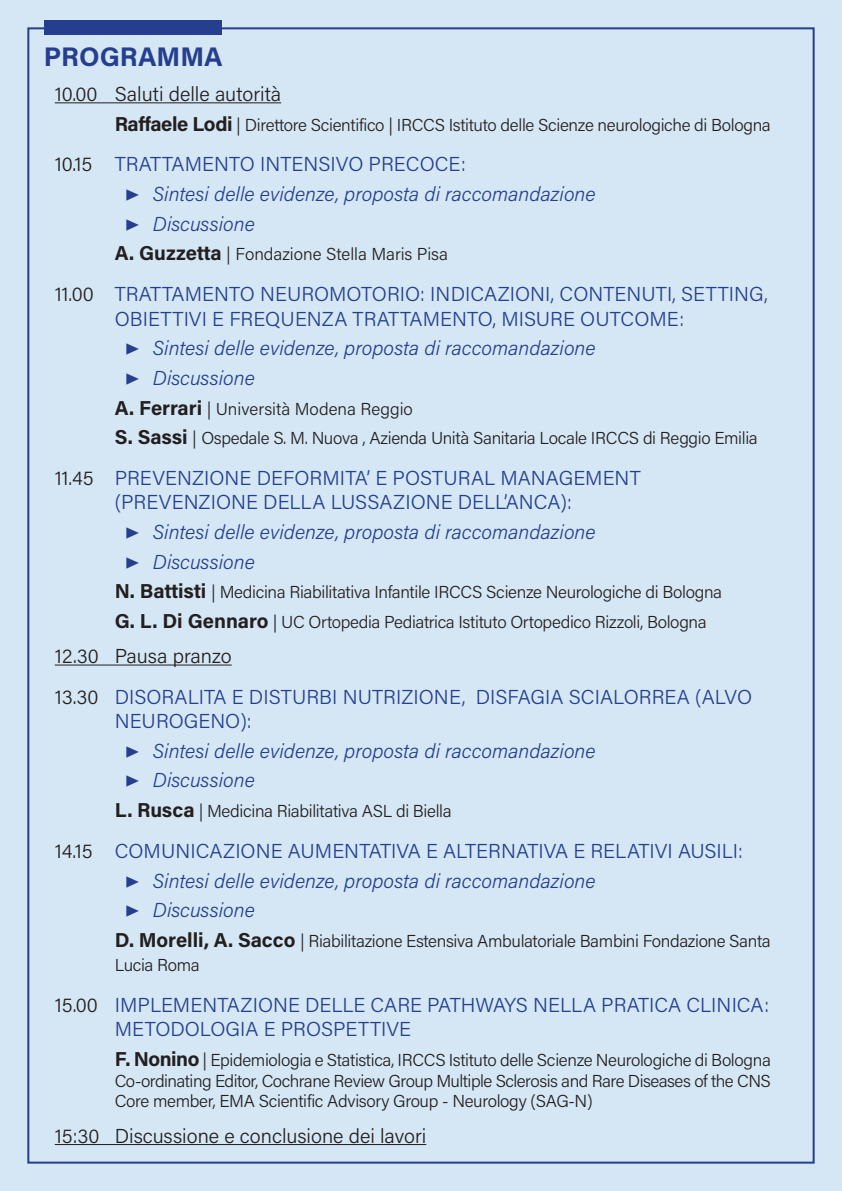
<style>
.page{position:relative;width:842px;height:1191px;background:#d5e7f5}
.page>*{position:absolute;margin:0;border:0;box-sizing:border-box;transform-origin:0 0}
.t1{font:700 26.8px "Acumin Pro";color:#253f8e}
.t2{font:300 20.2px/24.2px "Acumin Pro";color:#253f8e}
.t3{font:italic 300 20.2px "Acumin Pro";color:#253f8e}
.t4{font:300 20.2px "Acumin Pro";color:#231f20}
.t5{font:300 17.2px/24.2px "Acumin Pro";letter-spacing:-.02em;color:#231f20}
.t6{font:300 17.2px "Acumin Pro";color:#231f20}
.s1{font-weight:700;font-size:20.2px}
.s2{color:#231f20}
</style>
<div class="page">
<hr style="left:55px;top:102px;width:226px;height:1px;background:#231f20">
<hr style="left:55px;top:664px;width:177px;height:1px;background:#231f20">
<hr style="left:55px;top:1144px;width:371px;height:1px;background:#231f20">
<div style="left:44px;top:20px;width:177px;height:15px;background:#253f8e"></div>
<p class="t1" style="left:44px;top:37px;width:180px">PROGRAMMA</p>
<p class="t4" style="left:55px;top:80px;width:228px">10.00 Saluti delle autorità</p>
<p class="t5" style="left:115px;top:112px;width:658px"><span class="s1">Raffaele Lodi</span> | Direttore Scientifico | IRCCS Istituto delle Scienze neurologiche di Bologna</p>
<p class="t2" style="left:55px;top:151px;width:413px"><span class="s2">10.15</span> TRATTAMENTO INTENSIVO PRECOCE:</p>
<p class="t3" style="left:126px;top:180px;width:472px">▶ Sintesi delle evidenze, proposta di raccomandazione</p>
<p class="t3" style="left:126px;top:210px;width:131px">▶ Discussione</p>
<p class="t6" style="left:115px;top:243px;width:335px"><span class="s1">A. Guzzetta</span> | Fondazione Stella Maris Pisa</p>
<p class="t2" style="left:115px;top:281px;width:655px;text-indent:-60px"><span class="s2">11.00</span> TRATTAMENTO NEUROMOTORIO: INDICAZIONI, CONTENUTI, SETTING,<br>OBIETTIVI E FREQUENZA TRATTAMENTO, MISURE OUTCOME:</p>
<p class="t3" style="left:126px;top:334px;width:472px">▶ Sintesi delle evidenze, proposta di raccomandazione</p>
<p class="t3" style="left:126px;top:364px;width:131px">▶ Discussione</p>
<p class="t6" style="left:115px;top:397px;width:300px"><span class="s1">A. Ferrari</span> | Università Modena Reggio</p>
<p class="t5" style="left:115px;top:425px;width:644px"><span class="s1">S. Sassi</span> | Ospedale S. M. Nuova , Azienda Unità Sanitaria Locale IRCCS di Reggio Emilia</p>
<p class="t2" style="left:55px;top:465px;width:587px;text-align:center"><span class="s2">11.45</span> PREVENZIONE DEFORMITA’ E POSTURAL MANAGEMENT (PREVENZIONE DELLA LUSSAZIONE DELL’ANCA):</p>
<p class="t3" style="left:126px;top:518px;width:472px">▶ Sintesi delle evidenze, proposta di raccomandazione</p>
<p class="t3" style="left:126px;top:547px;width:131px">▶ Discussione</p>
<p class="t5" style="left:115px;top:579px;width:609px"><span class="s1">N. Battisti</span> | Medicina Riabilitativa Infantile IRCCS Scienze Neurologiche di Bologna</p>
<p class="t5" style="left:115px;top:609px;width:593px"><span class="s1">G. L. Di Gennaro</span> | UC Ortopedia Pediatrica Istituto Ortopedico Rizzoli, Bologna</p>
<p class="t4" style="left:55px;top:642px;width:178px">12.30 Pausa pranzo</p>
<p class="t2" style="left:115px;top:684px;width:639px;text-indent:-60px"><span class="s2">13.30</span> DISORALITA E DISTURBI NUTRIZIONE, DISFAGIA SCIALORREA (ALVO<br>NEUROGENO):</p>
<p class="t3" style="left:126px;top:736px;width:472px">▶ Sintesi delle evidenze, proposta di raccomandazione</p>
<p class="t3" style="left:126px;top:766px;width:131px">▶ Discussione</p>
<p class="t5" style="left:115px;top:798px;width:338px"><span class="s1">L. Rusca</span> | Medicina Riabilitativa ASL di Biella</p>
<p class="t2" style="left:55px;top:838px;width:690px"><span class="s2">14.15</span> COMUNICAZIONE AUMENTATIVA E ALTERNATIVA E RELATIVI AUSILI:</p>
<p class="t3" style="left:126px;top:866px;width:472px">▶ Sintesi delle evidenze, proposta di raccomandazione</p>
<p class="t3" style="left:126px;top:896px;width:131px">▶ Discussione</p>
<p class="t5" style="left:115px;top:928px;width:658px"><span class="s1">D. Morelli, A. Sacco</span> | Riabilitazione Estensiva Ambulatoriale Bambini Fondazione Santa<br>Lucia Roma</p>
<p class="t2" style="left:115px;top:992px;width:656px;text-indent:-60px"><span class="s2">15.00</span> IMPLEMENTAZIONE DELLE CARE PATHWAYS NELLA PRATICA CLINICA:<br>METODOLOGIA E PROSPETTIVE</p>
<p class="t5" style="left:115px;top:1047px;width:658px"><span class="s1">F. Nonino</span> | Epidemiologia e Statistica, IRCCS Istituto delle Scienze Neurologiche di Bologna</p>
<p class="t5" style="left:115px;top:1067px;width:658px">Co-ordinating Editor, Cochrane Review Group Multiple Sclerosis and Rare Diseases of the CNS</p>
<p class="t5" style="left:115px;top:1088px;width:479px">Core member, EMA Scientific Advisory Group - Neurology (SAG-N)</p>
<p class="t4" style="left:55px;top:1121px;width:373px">15:30 Discussione e conclusione dei lavori</p>
</div>
